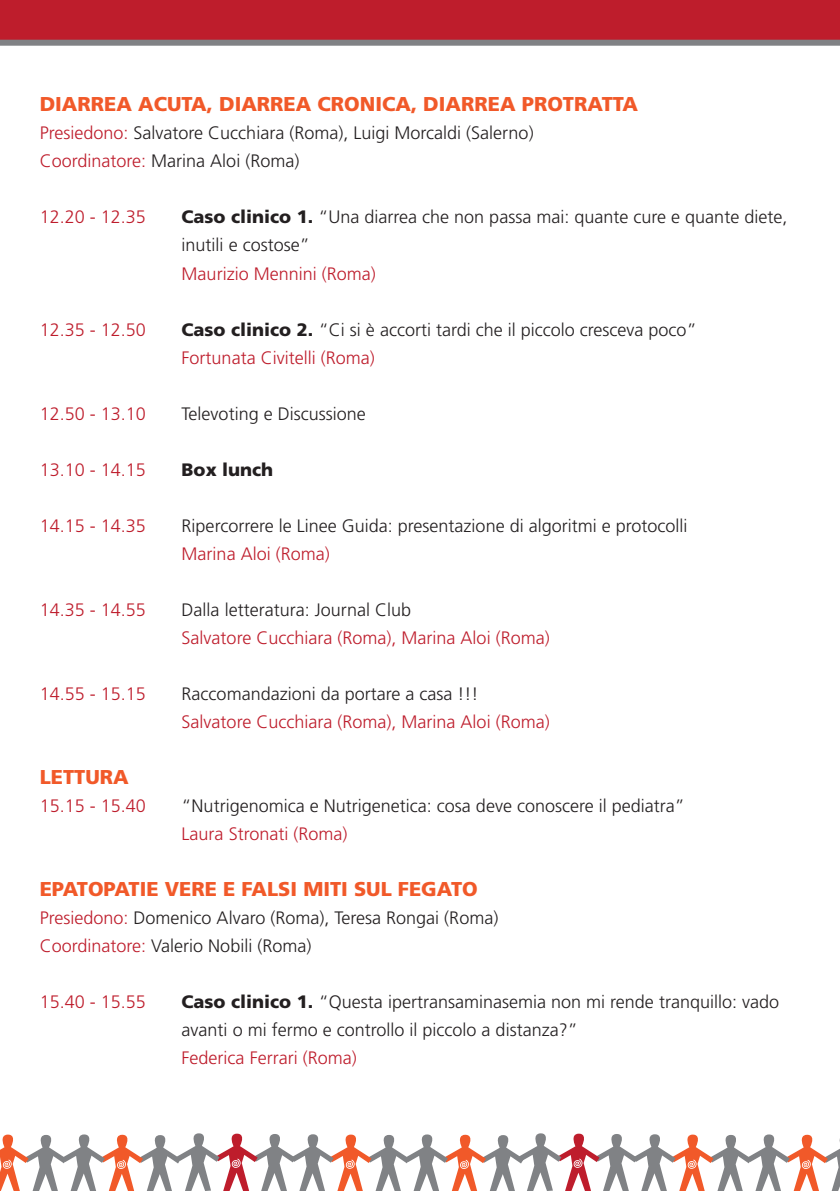
<style>
.page{position:relative;width:840px;height:1191px;background:#fff}
.page>*{position:absolute;margin:0;border:0;box-sizing:border-box;transform-origin:0 0}
.t1{font:900 20px "Frutiger LT Std";color:#f15929}
.t2{font:900 20px "Frutiger LT Std";letter-spacing:-.035em;color:#f15929}
.t3{font:300 18px/28px "Frutiger LT Std";color:#231f20}
.t4{font:300 18px "Frutiger LT Std";color:#be1d2c}
.t5{font:900 18px "Frutiger LT Std";color:#231f20}
.s1{color:#be1d2c}
.s2{font-weight:900}
</style>
<div class="page">
<svg style="left:0;top:1133px;width:839px;height:58px"></svg>
<div style="left:0;top:0;width:839px;height:40px;background:#be1d2c"></div>
<div style="left:0;top:40px;width:839px;height:6px;background:#808285"></div>
<p class="t1" style="left:40px;top:92px;width:52px">DIARRE</p>
<p class="t1" style="left:116px;top:92px;width:154px">A ACUTA, DIARRE</p>
<p class="t1" style="left:296px;top:92px;width:50px">A CRON</p>
<p class="t1" style="left:375px;top:92px;width:99px">ICA, DIARRE</p>
<p class="t1" style="left:500px;top:92px;width:139px">A PROTRATTA</p>
<p class="t3" style="left:40px;top:119px;width:495px"><span class="s1">Presiedono:</span> Salvatore Cucchiara (Roma), Luigi Morcaldi (Salerno)<br><span class="s1">Coordinatore:</span> Marina Aloi (Roma)</p>
<p class="t4" style="left:40px;top:207px;width:108px">12.20 - 12.35</p>
<p class="t3" style="left:181px;top:203px;width:607px"><span class="s2">Caso clinico 1.</span> “Una diarrea che non passa mai: quante cure e quante diete, inutili e costose”</p>
<p class="t4" style="left:181px;top:263px;width:196px">Maurizio Mennini (Roma)</p>
<p class="t4" style="left:40px;top:319px;width:108px">12.35 - 12.50</p>
<p class="t3" style="left:181px;top:315px;width:516px"><span class="s2">Caso clinico 2.</span> “Ci si è accorti tardi che il piccolo cresceva poco”<br><span class="s1">Fortunata Civitelli (Roma)</span></p>
<p class="t4" style="left:40px;top:403px;width:108px">12.50 - 13.10</p>
<p class="t3" style="left:181px;top:399px;width:186px">Televoting e Discussione</p>
<p class="t4" style="left:40px;top:459px;width:108px">13.10 - 14.15</p>
<p class="t5" style="left:181px;top:458px;width:93px">Box lunch</p>
<p class="t4" style="left:40px;top:515px;width:108px">14.15 - 14.35</p>
<p class="t3" style="left:181px;top:511px;width:507px">Ripercorrere le Linee Guida: presentazione di algoritmi e protocolli</p>
<p class="t4" style="left:181px;top:543px;width:150px">Marina Aloi (Roma)</p>
<p class="t4" style="left:40px;top:599px;width:108px">14.35 - 14.55</p>
<p class="t3" style="left:181px;top:595px;width:231px">Dalla letteratura: Journal Club</p>
<p class="t4" style="left:181px;top:627px;width:369px">Salvatore Cucchiara (Roma), Marina Aloi (Roma)</p>
<p class="t4" style="left:40px;top:683px;width:108px">14.55 - 15.15</p>
<p class="t3" style="left:181px;top:679px;width:298px">Raccomandazioni da portare a casa !!!</p>
<p class="t4" style="left:181px;top:711px;width:369px">Salvatore Cucchiara (Roma), Marina Aloi (Roma)</p>
<p class="t1" style="left:40px;top:764px;width:87px">Lettu ra</p>
<p class="t4" style="left:40px;top:795px;width:108px">15.15 - 15.40</p>
<p class="t3" style="left:181px;top:791px;width:504px">“Nutrigenomica e Nutrigenetica: cosa deve conoscere il pediatra”</p>
<p class="t4" style="left:181px;top:823px;width:167px">Laura Stronati (Roma)</p>
<p class="t2" style="left:40px;top:876px;width:153px">EPATOPATIE VERE</p>
<p class="t1" style="left:223px;top:876px;width:254px">E FALSI MITI SUL FEGATO</p>
<p class="t3" style="left:40px;top:903px;width:460px"><span class="s1">Presiedono:</span> Domenico Alvaro (Roma), Teresa Rongai (Roma)<br><span class="s1">Coordinatore:</span> Valerio Nobili (Roma)</p>
<p class="t4" style="left:40px;top:991px;width:108px">15.40 - 15.55</p>
<p class="t3" style="left:181px;top:987px;width:598px"><span class="s2">Caso clinico 1.</span> “Questa ipertransaminasemia non mi rende tranquillo: vado avanti o mi fermo e controllo il piccolo a distanza?”</p>
<p class="t4" style="left:181px;top:1047px;width:176px">Federica Ferrari (Roma)</p>
</div>
